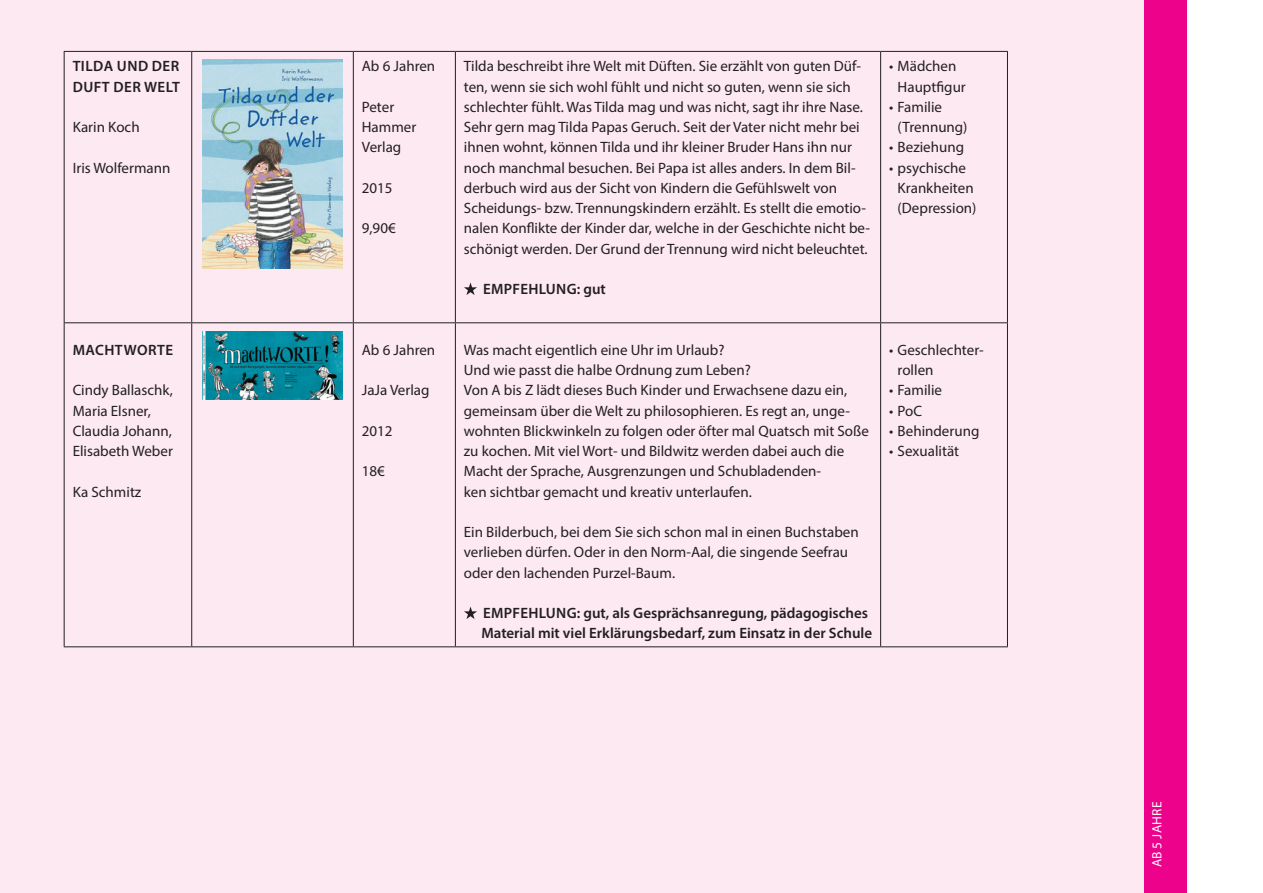
<style>
.page{position:relative;width:1263px;height:893px;background:#fff}
.page>*{position:absolute;margin:0;border:0;box-sizing:border-box;transform-origin:0 0}
.t1{font:15px/20.2px "Myriad Pro";color:#231f20}
.t2{font:600 15px/20.2px "Myriad Pro";color:#231f20}
.t3{font:600 15px/20.2px "Myriad Pro";letter-spacing:.03em;color:#231f20}
.t4{font:600 15px "Myriad Pro";letter-spacing:.02em;color:#231f20}
.t5{font:13.5px "Myriad Pro";color:#fff}
</style>
<div class="page">
<div style="left:0;top:0;width:1144px;height:893px;background:#fce9f1"></div>
<hr style="left:64px;top:51px;width:128px;height:1px;background:#231f20">
<hr style="left:64px;top:52px;width:1px;height:270px;background:#231f20">
<hr style="left:192px;top:51px;width:161px;height:1px;background:#231f20">
<hr style="left:191px;top:52px;width:1px;height:270px;background:#231f20">
<hr style="left:353px;top:51px;width:102px;height:1px;background:#231f20">
<hr style="left:353px;top:52px;width:1px;height:270px;background:#231f20">
<hr style="left:455px;top:51px;width:426px;height:1px;background:#231f20">
<hr style="left:455px;top:52px;width:1px;height:270px;background:#231f20">
<hr style="left:881px;top:51px;width:127px;height:1px;background:#231f20">
<hr style="left:880px;top:52px;width:1px;height:270px;background:#231f20">
<hr style="left:1007px;top:52px;width:1px;height:270px;background:#231f20">
<hr style="left:64px;top:322px;width:128px;height:1px;background:#231f20">
<hr style="left:64px;top:323px;width:1px;height:323px;background:#231f20">
<hr style="left:192px;top:322px;width:161px;height:1px;background:#231f20">
<hr style="left:191px;top:323px;width:1px;height:323px;background:#231f20">
<hr style="left:353px;top:322px;width:102px;height:1px;background:#231f20">
<hr style="left:353px;top:323px;width:1px;height:323px;background:#231f20">
<hr style="left:455px;top:322px;width:426px;height:1px;background:#231f20">
<hr style="left:455px;top:323px;width:1px;height:323px;background:#231f20">
<hr style="left:881px;top:322px;width:127px;height:1px;background:#231f20">
<hr style="left:880px;top:323px;width:1px;height:323px;background:#231f20">
<hr style="left:1007px;top:323px;width:1px;height:323px;background:#231f20">
<hr style="left:64px;top:646px;width:128px;height:1px;background:#231f20">
<hr style="left:192px;top:646px;width:161px;height:1px;background:#231f20">
<hr style="left:353px;top:646px;width:102px;height:1px;background:#231f20">
<hr style="left:455px;top:646px;width:426px;height:1px;background:#231f20">
<hr style="left:881px;top:646px;width:127px;height:1px;background:#231f20">
<img style="left:202px;top:60px;width:141px;height:209px">
<svg style="left:464px;top:282px;width:13px;height:13px"></svg>
<img style="left:202px;top:331px;width:141px;height:68px">
<svg style="left:464px;top:606px;width:13px;height:13px"></svg>
<div style="left:1144px;top:0;width:42px;height:893px;background:#ed028c"></div>
<p class="t3" style="left:73px;top:56px;width:109px">Tilda und der<br>Duft der Welt</p>
<p class="t1" style="left:73px;top:117px;width:68px">Karin Koch</p>
<p class="t1" style="left:73px;top:157px;width:99px">Iris Wolfermann</p>
<p class="t2" style="left:73px;top:339px;width:62px">MachtWORTE</p>
<p class="t1" style="left:73px;top:380px;width:102px">Cindy Ballaschk,<br>Maria Elsner,<br>Claudia Johann,<br>Elisabeth Weber</p>
<p class="t1" style="left:73px;top:481px;width:70px">Ka Schmitz</p>
<p class="t1" style="left:362px;top:56px;width:75px">Ab 6 Jahren</p>
<p class="t1" style="left:362px;top:96px;width:56px">Peter<br>Hammer<br>Verlag</p>
<p class="t1" style="left:362px;top:177px;width:32px">2015</p>
<p class="t1" style="left:362px;top:218px;width:35px">9,90€</p>
<p class="t1" style="left:362px;top:339px;width:75px">Ab 6 Jahren</p>
<p class="t1" style="left:362px;top:380px;width:69px">JaJa Verlag</p>
<p class="t1" style="left:362px;top:420px;width:32px">2012</p>
<p class="t1" style="left:362px;top:461px;width:25px">18€</p>
<p class="t1" style="left:464px;top:56px;width:408px">Tilda beschreibt ihre Welt mit Düften. Sie erzählt von guten Düf&shy;ten, wenn sie sich wohl fühlt und nicht so guten, wenn sie sich schlechter fühlt. Was Tilda mag und was nicht, sagt ihr ihre Nase.<br>Sehr gern mag Tilda Papas Geruch. Seit der Vater nicht mehr bei ihnen wohnt, können Tilda und ihr kleiner Bruder Hans ihn nur noch manchmal besuchen. Bei Papa ist alles anders. In dem Bil&shy;derbuch wird aus der Sicht von Kindern die Gefühlswelt von Scheidungs- bzw. Trennungskindern erzählt. Es stellt die emotio&shy;nalen Konflikte der Kinder dar, welche in der Geschichte nicht be&shy;schönigt werden. Der Grund der Trennung wird nicht beleuchtet.</p>
<p class="t4" style="left:481px;top:279px;width:126px">Empfehlung: gut</p>
<p class="t1" style="left:898px;top:56px;width:70px;text-indent:-9px">• Mädchen<br>Hauptfigur</p>
<p class="t1" style="left:898px;top:96px;width:71px;text-indent:-9px">• Familie (Trennung)</p>
<p class="t1" style="left:889px;top:137px;width:76px">• Beziehung</p>
<p class="t1" style="left:898px;top:157px;width:80px;text-indent:-9px">• psychische<br>Krankheiten (Depression)</p>
<p class="t1" style="left:464px;top:339px;width:407px">Was macht eigentlich eine Uhr im Urlaub?<br>Und wie passt die halbe Ordnung zum Leben?<br>Von A bis Z lädt dieses Buch Kinder und Erwachsene dazu ein, gemeinsam über die Welt zu philosophieren. Es regt an, unge&shy;wohnten Blickwinkeln zu folgen oder öfter mal Quatsch mit Soße zu kochen. Mit viel Wort- und Bildwitz werden dabei auch die Macht der Sprache, Ausgrenzungen und Schubladenden-<br>ken sichtbar gemacht und kreativ unterlaufen.</p>
<p class="t1" style="left:464px;top:522px;width:396px">Ein Bilderbuch, bei dem Sie sich schon mal in einen Buchstaben verlieben dürfen. Oder in den Norm-Aal, die singende Seefrau oder den lachenden Purzel-Baum.</p>
<p class="t2" style="left:481px;top:602px;width:392px">Empf ehlung: gut, als Gesprächsanregung, pädagogisches<br>Material mit viel Erklärungsbedarf, zum Einsatz in der Schule</p>
<p class="t1" style="left:898px;top:339px;width:88px;text-indent:-9px">• Geschlechter&shy;rollen</p>
<p class="t1" style="left:889px;top:380px;width:54px">• Familie</p>
<p class="t1" style="left:889px;top:400px;width:35px">• PoC</p>
<p class="t1" style="left:889px;top:420px;width:92px">• Behinderung</p>
<p class="t1" style="left:889px;top:441px;width:72px">• Sexualität</p>
<p class="t5" style="left:1149px;top:867px;width:66px;rotate:-90deg">ab 5 Jahre</p>
</div>
